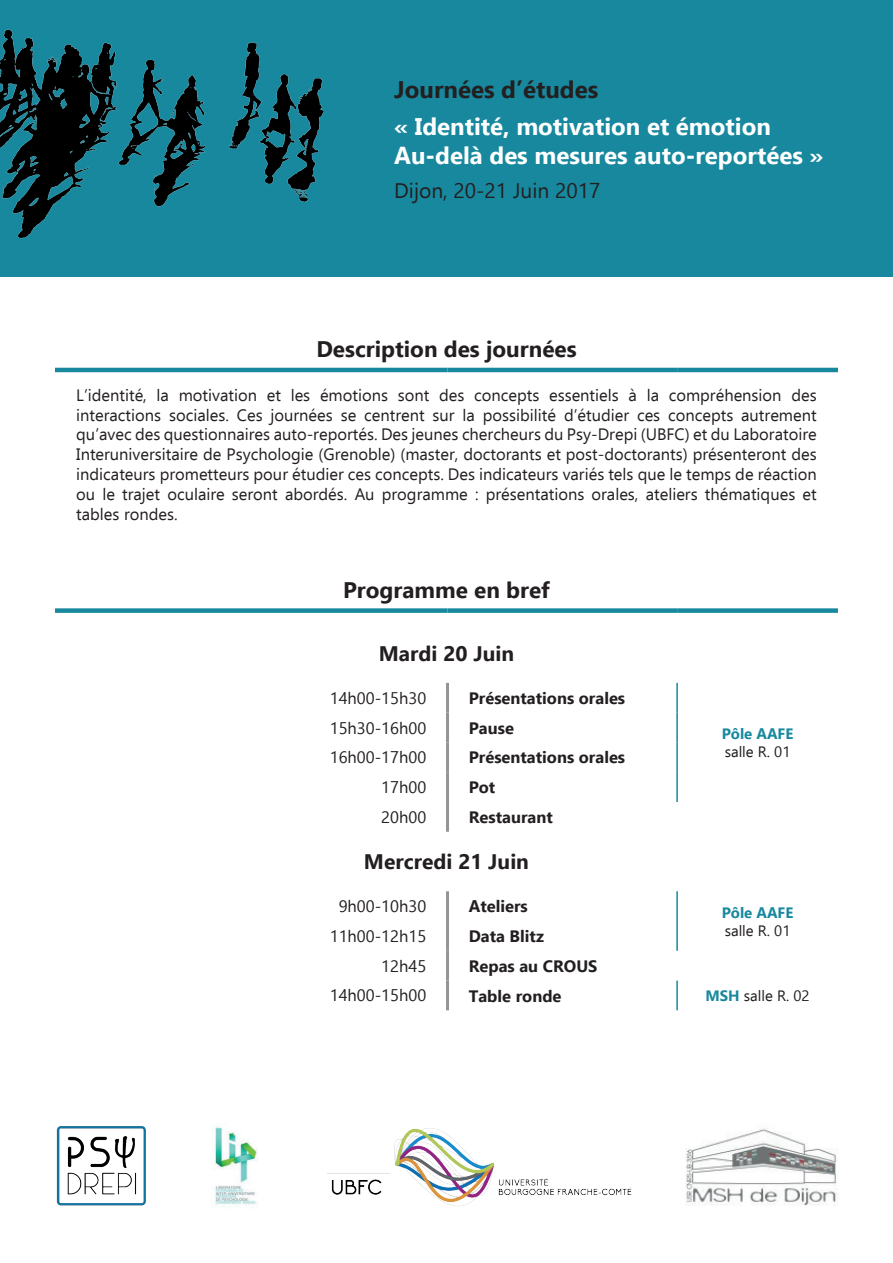
<style>
.page{position:relative;width:893px;height:1263px;background:#fff}
.page>*{position:absolute;margin:0;border:0;box-sizing:border-box;transform-origin:0 0}
.t1{font:700 24px/28.8px "Ebrima";color:#fff}
.t2{font:700 24px "Ebrima";color:#231f20}
.t3{font:700 22.5px "Ebrima";color:#231f20}
.t4{font:700 21px "Ebrima";color:#231f20}
.t5{font:21px "Ebrima";color:#231f20}
.t6{font:16.5px/19.8px "Ebrima";color:#231f20;text-align:justify}
.t7{font:700 16.5px "Ebrima";color:#231f20}
.t8{font:15px "Ebrima";color:#231f20}
.t9{font:700 15px "Ebrima";color:#17889e}
.s1{font-weight:700;color:#17889e}
</style>
<div class="page">
<div style="left:0;top:0;width:893px;height:276px;background:#17889e"></div>
<hr style="left:55px;top:368px;width:392px;height:4px;background:#17889e">
<hr style="left:447px;top:368px;width:230px;height:4px;background:#17889e">
<hr style="left:677px;top:368px;width:161px;height:4px;background:#17889e">
<div style="left:55px;top:608px;width:392px;height:5px;background:#17889e"></div>
<div style="left:447px;top:608px;width:230px;height:5px;background:#17889e"></div>
<div style="left:677px;top:608px;width:161px;height:5px;background:#17889e"></div>
<hr style="left:446px;top:683px;width:3px;height:30px;background:#939598">
<hr style="left:446px;top:713px;width:3px;height:29px;background:#939598">
<hr style="left:446px;top:742px;width:3px;height:30px;background:#939598">
<hr style="left:446px;top:772px;width:3px;height:30px;background:#939598">
<hr style="left:446px;top:802px;width:3px;height:30px;background:#939598">
<hr style="left:446px;top:891px;width:3px;height:30px;background:#939598">
<hr style="left:446px;top:921px;width:3px;height:30px;background:#939598">
<hr style="left:446px;top:951px;width:3px;height:29px;background:#939598">
<hr style="left:446px;top:980px;width:3px;height:30px;background:#939598">
<hr style="left:676px;top:683px;width:2px;height:30px;background:#17889e">
<hr style="left:676px;top:713px;width:2px;height:29px;background:#17889e">
<hr style="left:676px;top:742px;width:2px;height:30px;background:#17889e">
<hr style="left:676px;top:772px;width:2px;height:30px;background:#17889e">
<hr style="left:676px;top:891px;width:2px;height:30px;background:#17889e">
<hr style="left:676px;top:921px;width:2px;height:30px;background:#17889e">
<hr style="left:676px;top:980px;width:2px;height:30px;background:#17889e">
<img style="left:0;top:29px;width:324px;height:210px">
<img style="left:56px;top:1126px;width:90px;height:80px">
<img style="left:214px;top:1127px;width:44px;height:78px">
<img style="left:327px;top:1128px;width:305px;height:78px">
<img style="left:685px;top:1128px;width:154px;height:78px">
<h1 class="t2" style="left:394px;top:71px;width:206px">Journées d’études</h1>
<h1 class="t1" style="left:394px;top:113px;width:431px">« Identité, motivation et émotion<br>Au-delà des mesures auto-reportées »</h1>
<p class="t5" style="left:394px;top:175px;width:208px">Dijon, 20-21 Juin 2017</p>
<h2 class="t3" style="left:316px;top:332px;width:262px">Description des journées</h2>
<p class="t6" style="left:76px;top:385px;width:742px">L’identité, la motivation et les émotions sont des concepts essentiels à la compréhension des interactions sociales. Ces journées se centrent sur la possibilité d’étudier ces concepts autrement qu’avec des questionnaires auto-reportés. Des jeunes chercheurs du Psy-Drepi (UBFC) et du Laboratoire Interuniversitaire de Psychologie (Grenoble) (master, doctorants et post-doctorants) présenteront des indicateurs prometteurs pour étudier ces concepts. Des indicateurs variés tels que le temps de réaction ou le trajet oculaire seront abordés. Au programme : présentations orales, ateliers thématiques et tables rondes.</p>
<h2 class="t3" style="left:343px;top:573px;width:208px">Programme en bref</h2>
<p class="t4" style="left:379px;top:638px;width:137px">Mardi 20 Juin</p>
<p class="t6" style="left:330px;top:688px;width:98px">14h00-15h30</p>
<p class="t7" style="left:469px;top:686px;width:158px">Présentations orales</p>
<p class="t6" style="left:330px;top:717px;width:98px">15h30-16h00</p>
<p class="t7" style="left:469px;top:715px;width:47px">Pause</p>
<p class="t6" style="left:330px;top:747px;width:98px">16h00-17h00</p>
<p class="t7" style="left:469px;top:745px;width:158px">Présentations orales</p>
<p class="t6" style="left:381px;top:777px;width:46px">17h00</p>
<p class="t7" style="left:469px;top:775px;width:28px">Pot</p>
<p class="t6" style="left:381px;top:807px;width:46px">20h00</p>
<p class="t7" style="left:469px;top:805px;width:86px">Restaurant</p>
<p class="t4" style="left:364px;top:846px;width:167px">Mercredi 21 Juin</p>
<p class="t6" style="left:339px;top:896px;width:89px">9h00-10h30</p>
<p class="t7" style="left:469px;top:894px;width:61px">Ateliers</p>
<p class="t9" style="left:722px;top:901px;width:73px">Pôle AAFE</p>
<p class="t8" style="left:725px;top:919px;width:67px">salle R. 01</p>
<p class="t9" style="left:722px;top:722px;width:73px">Pôle AAFE</p>
<p class="t8" style="left:725px;top:741px;width:67px">salle R. 01</p>
<p class="t6" style="left:330px;top:926px;width:98px">11h00-12h15</p>
<p class="t7" style="left:469px;top:924px;width:77px">Data Blitz</p>
<p class="t6" style="left:381px;top:956px;width:46px">12h45</p>
<p class="t7" style="left:469px;top:954px;width:130px">Repas au CROUS</p>
<p class="t6" style="left:330px;top:985px;width:98px">14h00-15h00</p>
<p class="t7" style="left:469px;top:983px;width:94px">Table ronde</p>
<p class="t8" style="left:705px;top:985px;width:106px"><span class="s1">MSH</span> salle R. 02</p>
</div>
